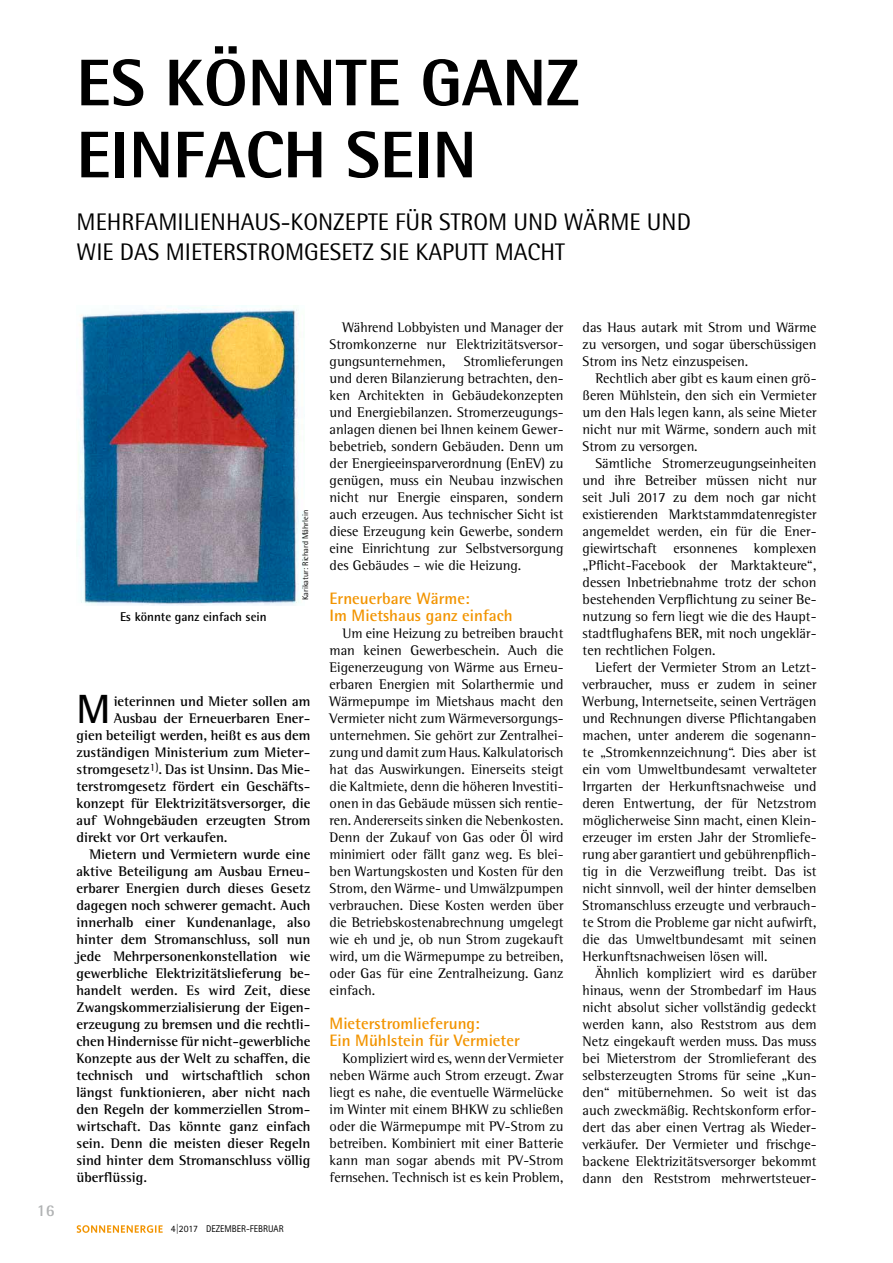
<style>
.page{position:relative;width:893px;height:1263px;background:#fff}
.page>*{position:absolute;margin:0;border:0;box-sizing:border-box;transform-origin:0 0}
.t1{font:800 66px/72px "Rotis Semi Sans Std";color:#000}
.t2{font:700 40.8px "Rotis Semi Sans Std";color:#000}
.t3{font:24px/30px "Rotis Semi Sans Std";color:#000}
.t4{font:700 16.5px/17px "Rotis Semi Sans Std";color:#f29400}
.t5{font:700 16.5px "Rotis Semi Sans Std";color:#b1b3b4}
.t6{font:14.25px/17px "Rotis Semi Serif Std";color:#000;text-align:justify}
.t7{font:700 14.25px "Rotis Semi Serif Std";color:#000}
.t8{font:700 12.75px "Rotis Semi Sans Std";color:#000}
.t9{font:9.75px "Rotis Sans Serif Std";color:#000}
.t10{font:8.25px "Rotis Semi Sans Std";color:#000}
</style>
<div class="page">
<svg style="left:77px;top:1225px;width:86px;height:8px"></svg>
<img style="left:77px;top:305px;width:226px;height:301px">
<h1 class="t1" style="left:77px;top:46px;width:504px">ES KÖNNTE GANZ<br>EINFACH SEIN</h1>
<h3 class="t3" style="left:77px;top:206px;width:616px">MEHRFAMILIENHAUS-KONZEPTE FÜR STROM UND WÄRME UND<br>WIE DAS MIETERSTROMGESETZ SIE KAPUTT MACHT</h3>
<p class="t5" style="left:37px;top:1200px;width:19px">16</p>
<p class="t8" style="left:120px;top:609px;width:148px">Es könnte ganz einfach sein</p>
<p class="t10" style="left:301px;top:600px;width:91px;rotate:-90deg">Karikatur: Richard Mährlein</p>
<h2 class="t2" style="left:77px;top:684px;width:36px">M</h2>
<p class="t7" style="left:114px;top:693px;width:198px">ieterinnen und Mieter sollen am</p>
<p class="t7" style="left:114px;top:710px;width:198px">Ausbau der Erneuerbaren Ener-</p>
<p class="t7" style="left:77px;top:727px;width:235px">gien beteiligt werden, heißt es aus dem</p>
<p class="t7" style="left:77px;top:744px;width:235px">zuständigen Ministerium zum Mieter-</p>
<p class="t7" style="left:77px;top:761px;width:235px">stromgesetz<sup>1)</sup>. Das ist Unsinn. Das Mie-</p>
<p class="t7" style="left:77px;top:778px;width:235px">terstromgesetz fördert ein Geschäfts-</p>
<p class="t7" style="left:77px;top:795px;width:235px">konzept für Elektrizitätsversorger, die</p>
<p class="t7" style="left:77px;top:812px;width:235px">auf Wohngebäuden erzeugten Strom</p>
<p class="t7" style="left:77px;top:829px;width:153px">direkt vor Ort verkaufen.</p>
<p class="t7" style="left:89px;top:846px;width:223px">Mietern und Vermietern wurde eine</p>
<p class="t7" style="left:77px;top:863px;width:235px">aktive Beteiligung am Ausbau Erneu-</p>
<p class="t7" style="left:77px;top:880px;width:235px">erbarer Energien durch dieses Gesetz</p>
<p class="t7" style="left:77px;top:897px;width:235px">dagegen noch schwerer gemacht. Auch</p>
<p class="t7" style="left:77px;top:914px;width:235px">innerhalb einer Kundenanlage, also</p>
<p class="t7" style="left:77px;top:931px;width:235px">hinter dem Stromanschluss, soll nun</p>
<p class="t7" style="left:77px;top:948px;width:235px">jede Mehrpersonenkonstellation wie</p>
<p class="t7" style="left:77px;top:965px;width:235px">gewerbliche Elektrizitätslieferung be-</p>
<p class="t7" style="left:77px;top:982px;width:235px">handelt werden. Es wird Zeit, diese</p>
<p class="t7" style="left:77px;top:999px;width:235px">Zwangskommerzialisierung der Eigen-</p>
<p class="t7" style="left:77px;top:1016px;width:235px">erzeugung zu bremsen und die rechtli-</p>
<p class="t7" style="left:77px;top:1033px;width:235px">chen Hindernisse für nicht-gewerbliche</p>
<p class="t7" style="left:77px;top:1050px;width:235px">Konzepte aus der Welt zu schaffen, die</p>
<p class="t7" style="left:77px;top:1067px;width:235px">technisch und wirtschaftlich schon</p>
<p class="t7" style="left:77px;top:1084px;width:235px">längst funktionieren, aber nicht nach</p>
<p class="t7" style="left:77px;top:1101px;width:235px">den Regeln der kommerziellen Strom-</p>
<p class="t7" style="left:77px;top:1118px;width:235px">wirtschaft. Das könnte ganz einfach</p>
<p class="t7" style="left:77px;top:1135px;width:235px">sein. Denn die meisten dieser Regeln</p>
<p class="t7" style="left:77px;top:1152px;width:235px">sind hinter dem Stromanschluss völlig</p>
<p class="t7" style="left:77px;top:1169px;width:72px">überflüssig.</p>
<p class="t9" style="left:171px;top:1223px;width:114px">4|2017 DEZEMBER-FEBRUAR</p>
<p class="t6" style="left:330px;top:319px;width:235px;text-indent:13px">Während Lobbyisten und Manager der Stromkonzerne nur Elektrizitätsversor&shy;gungsunternehmen,</p>
<p class="t6" style="left:330px;top:353px;width:235px;text-indent:134px">Stromlieferungen und deren Bilanzierung betrachten, den&shy;ken Architekten in Gebäudekonzepten und Energiebilanzen. Stromerzeugungs&shy;anlagen dienen bei Ihnen keinem Gewer&shy;bebetrieb, sondern Gebäuden. Denn um der Energieeinsparverordnung (EnEV) zu genügen, muss ein Neubau inzwischen nicht nur Energie einsparen, sondern auch erzeugen. Aus technischer Sicht ist diese Erzeugung kein Gewerbe, sondern eine Einrichtung zur Selbstversorgung des Gebäudes – wie die Heizung.</p>
<p class="t4" style="left:330px;top:589px;width:185px">Erneuerbare Wärme:<br>Im Mietshaus ganz einfach</p>
<p class="t6" style="left:330px;top:624px;width:235px;text-indent:13px">Um eine Heizung zu betreiben braucht man keinen Gewerbeschein. Auch die Eigenerzeugung von Wärme aus Erneu&shy;erbaren Energien mit Solarthermie und Wärmepumpe im Mietshaus macht den Vermieter nicht zum Wärmeversorgungs&shy;unternehmen. Sie gehört zur Zentralhei&shy;zung und damit zum Haus. Kalkulatorisch hat das Auswirkungen. Einerseits steigt die Kaltmiete, denn die höheren Investiti&shy;onen in das Gebäude müssen sich rentie&shy;ren. Andererseits sinken die Nebenkosten.<br>Denn der Zukauf von Gas oder Öl wird minimiert oder fällt ganz weg. Es blei&shy;ben Wartungskosten und Kosten für den Strom, den Wärme- und Umwälzpumpen verbrauchen. Diese Kosten werden über die Betriebskostenabrechnung umgelegt wie eh und je, ob nun Strom zugekauft wird, um die Wärmepumpe zu betreiben, oder Gas für eine Zentralheizung. Ganz einfach.</p>
<p class="t4" style="left:330px;top:1015px;width:192px">Mieterstromlieferung:<br>Ein Mühlstein für Vermieter</p>
<p class="t6" style="left:330px;top:1050px;width:235px;text-indent:13px">Kompliziert wird es, wenn der Vermieter neben Wärme auch Strom erzeugt. Zwar liegt es nahe, die eventuelle Wärmelücke im Winter mit einem BHKW zu schließen oder die Wärmepumpe mit PV-Strom zu betreiben. Kombiniert mit einer Batterie kann man sogar abends mit PV-Strom fernsehen. Technisch ist es kein Problem,</p>
<p class="t6" style="left:583px;top:318px;width:235px">das Haus autark mit Strom und Wärme zu versorgen, und sogar überschüssigen Strom ins Netz einzuspeisen.</p>
<p class="t6" style="left:583px;top:369px;width:235px;text-indent:13px">Rechtlich aber gibt es kaum einen grö&shy;ßeren Mühlstein, den sich ein Vermieter um den Hals legen kann, als seine Mieter nicht nur mit Wärme, sondern auch mit Strom zu versorgen.</p>
<p class="t6" style="left:583px;top:455px;width:235px;text-indent:13px">Sämtliche Stromerzeugungseinheiten und ihre Betreiber müssen nicht nur seit Juli 2017 zu dem noch gar nicht existierenden Marktstammdatenregister angemeldet werden, ein für die Ener&shy;giewirtschaft ersonnenes komplexen „Pflicht-Facebook der Marktakteure“, dessen Inbetriebnahme trotz der schon bestehenden Verpflichtung zu seiner Be&shy;nutzung so fern liegt wie die des Haupt&shy;stadtflughafens BER, mit noch ungeklär&shy;ten rechtlichen Folgen.</p>
<p class="t6" style="left:583px;top:659px;width:235px;text-indent:13px">Liefert der Vermieter Strom an Letzt&shy;verbraucher, muss er zudem in seiner Werbung, Internetseite, seinen Verträgen und Rechnungen diverse Pflichtangaben machen, unter anderem die sogenann&shy;te „Stromkennzeichnung“. Dies aber ist ein vom Umweltbundesamt verwalteter Irrgarten der Herkunftsnachweise und deren Entwertung, der für Netzstrom möglicherweise Sinn macht, einen Klein&shy;erzeuger im ersten Jahr der Stromliefe&shy;rung aber garantiert und gebührenpflich&shy;tig in die Verzweiflung treibt. Das ist nicht sinnvoll, weil der hinter demselben Stromanschluss erzeugte und verbrauch&shy;te Strom die Probleme gar nicht aufwirft, die das Umweltbundesamt mit seinen Herkunftsnachweisen lösen will.</p>
<p class="t6" style="left:583px;top:965px;width:235px;text-indent:13px">Ähnlich kompliziert wird es darüber hinaus, wenn der Strombedarf im Haus nicht absolut sicher vollständig gedeckt werden kann, also Reststrom aus dem Netz eingekauft werden muss. Das muss bei Mieterstrom der Stromlieferant des selbsterzeugten Stroms für seine „Kun&shy;den“ mitübernehmen. So weit ist das auch zweckmäßig. Rechtskonform erfor&shy;dert das aber einen Vertrag als Wieder&shy;verkäufer. Der Vermieter und frischge&shy;backene Elektrizitätsversorger bekommt dann den Reststrom mehrwertsteuer-</p>
</div>
